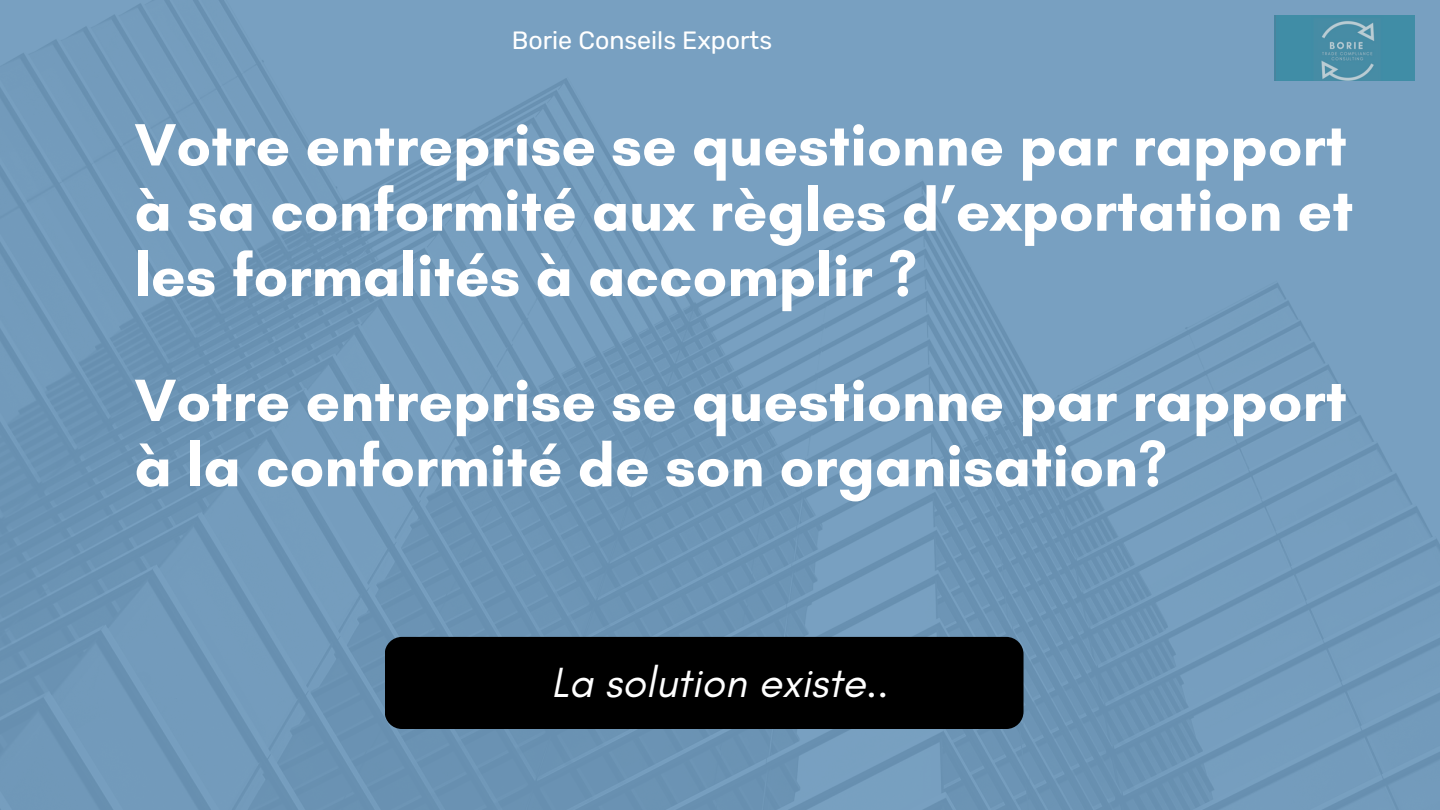
<style>
.page{position:relative;width:1440px;height:810px;background:#fff}
.page>*{position:absolute;margin:0;border:0;box-sizing:border-box;transform-origin:0 0}
.t1{font:700 60.8px/65.2px "Glacial Indifference";color:#fff;text-align:justify}
.t2{font:italic 43px "Glacial Indifference";color:#fff}
.t3{font:25px "Rubik";color:#fff}
</style>
<div class="page">
<img style="left:0;top:0;width:1440px;height:810px">
<img style="left:1275px;top:16px;width:139px;height:65px">
<div style="left:385px;top:637px;width:639px;height:92px;background:#000;border-radius:17px"></div>
<p class="t3" style="left:512px;top:26px;width:262px">Borie Conseils Exports</p>
<p class="t1" style="left:135px;top:112px;width:1220px">Votre entreprise se questionne par rapport à sa conformité aux règles d’exportation et les formalités à accomplir ?</p>
<p class="t1" style="left:135px;top:367px;width:1214px">Votre entreprise se questionne par rapport à la conformité de son organisation?</p>
<h1 class="t2" style="left:551px;top:656px;width:339px">La solution existe..</h1>
</div>
